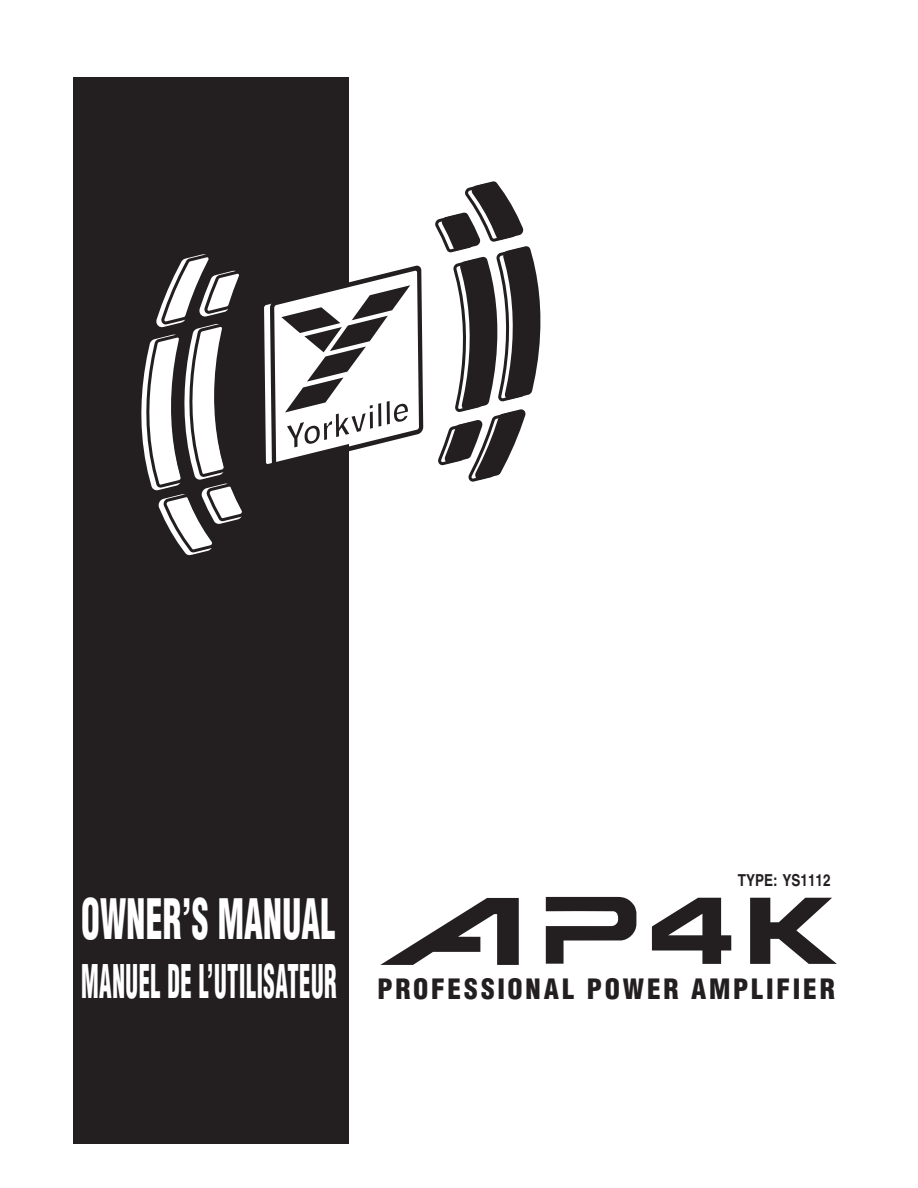
<style>
.page{position:relative;width:918px;height:1188px;background:#fff}
.page>*{position:absolute;margin:0;border:0;box-sizing:border-box;transform-origin:0 0}
.t1{font:700 expanded 91.05px "Square 721 BT";color:#231f20}
.t2{font:900 condensed 54.3px "Helvetica";letter-spacing:.01em;color:#fff;scale:.62 1}
.t3{font:900 condensed 45.3px "Helvetica";letter-spacing:.025em;color:#fff;scale:.5 1}
.t4{font:900 condensed 27.45px "Helvetica";letter-spacing:.1em;color:#231f20}
.t5{font:700 condensed 16.5px "Helvetica";color:#231f20}
.s1{font-size:27.45px;color:#231f20}
</style>
<div class="page">
<div style="left:73px;top:77px;width:276px;height:1067px;background:#231f20"></div>
<svg style="left:546px;top:897px;width:90px;height:67px"></svg>
<svg style="left:380px;top:898px;width:139px;height:67px"></svg>
<svg style="left:264px;top:265px;width:159px;height:199px"></svg>
<svg style="left:435px;top:181px;width:105px;height:301px"></svg>
<svg style="left:141px;top:254px;width:101px;height:301px"></svg>
<p class="t5" style="left:738px;top:870px;width:94px">TYPE: YS1112</p>
<p class="t2" style="left:81px;top:886px;width:412px">OWNER’S MANUAL</p>
<p class="t3" style="left:81px;top:953px;width:1161px">MANUEL DE L’UTILISATEUR <span class="s1">PROFESSIONAL POWE</span></p>
<p class="t1" style="left:647px;top:876px;width:190px">4K</p>
<p class="t4" style="left:663px;top:972px;width:173px">R AMPLIFIER</p>
</div>
